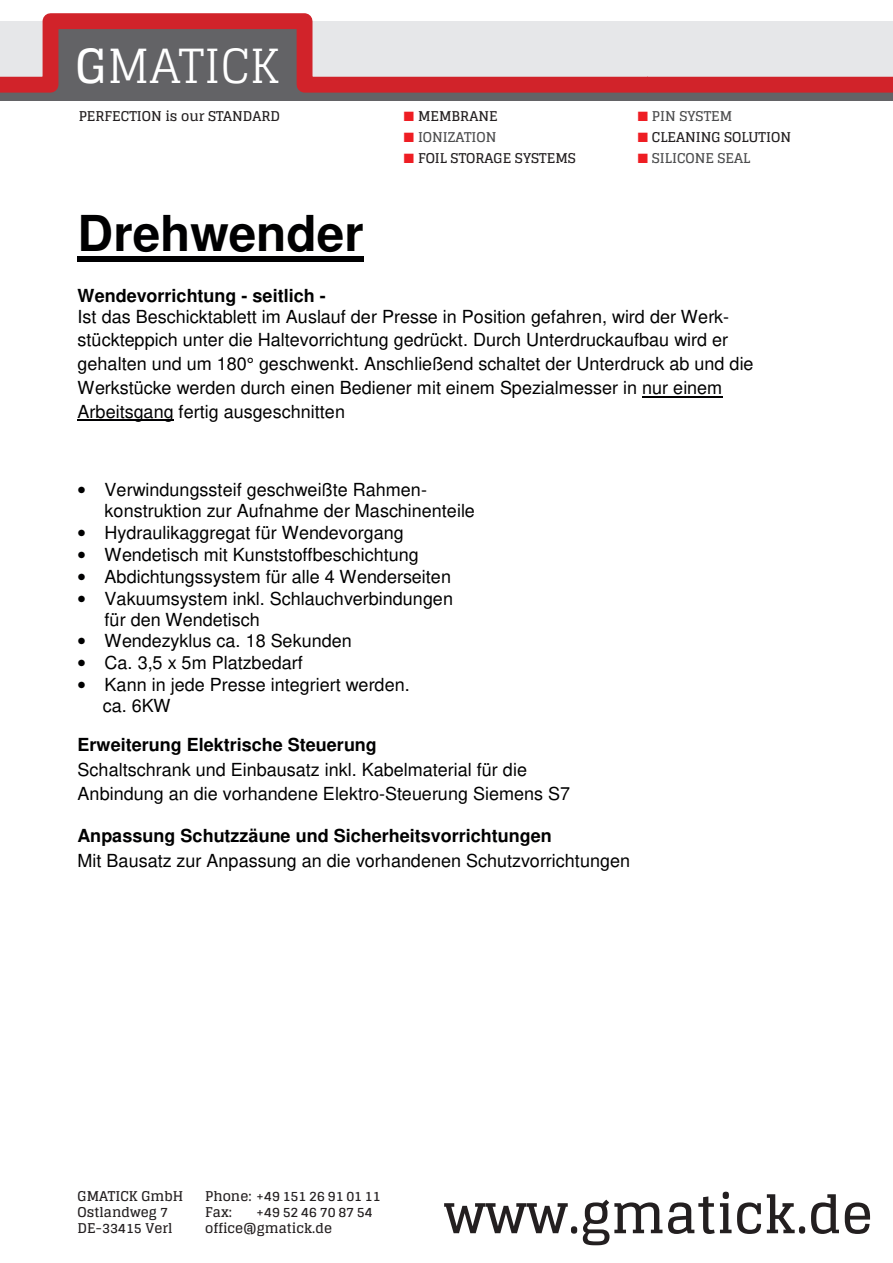
<style>
.page{position:relative;width:893px;height:1263px;background:#fff}
.page>*{position:absolute;margin:0;border:0;box-sizing:border-box;transform-origin:0 0}
.t1{font:700 52.5px "Glegoo";color:#231f20}
.t2{font:700 49.5px "Helvetica";color:#000001}
.t3{font:47.1px "Glegoo";color:#fff}
.t4{font:18px/23.9px "Helvetica";color:#000001}
.t5{font:700 18px "Helvetica";color:#000001}
.t6{font:700 13.5px "Glegoo";color:#231f20}
.t7{font:700 13.5px "Glegoo";color:#4b4c4d}
.s1{font-weight:700}
.s2{color:#ee1d23}
</style>
<div class="page">
<svg style="left:0;top:13px;width:648px;height:88px;background:#b38e91"></svg>
<svg style="left:648px;top:21px;width:245px;height:80px;background:#d4b2b5"></svg>
<div style="left:78px;top:256px;width:286px;height:5px;background:#000001"></div>
<hr style="left:642px;top:396px;width:80px;height:1px;background:#000001">
<hr style="left:78px;top:420px;width:96px;height:1px;background:#000001">
<h3 class="t3" style="left:76px;top:39px;width:205px"><span class="s1">G</span>MATICK</h3>
<p class="t6" style="left:79px;top:108px;width:203px">PERFECTION is our STANDARD</p>
<p class="t7" style="left:638px;top:108px;width:96px"><span class="s2">■</span> PIN SYSTEM</p>
<p class="t6" style="left:638px;top:130px;width:155px"><span class="s2">■</span> CLEANING SOLUTION</p>
<p class="t7" style="left:638px;top:151px;width:114px"><span class="s2">■</span> SILICONE SEAL</p>
<p class="t6" style="left:404px;top:108px;width:95px"><span class="s2">■</span> MEMBRANE</p>
<p class="t7" style="left:404px;top:130px;width:94px"><span class="s2">■</span> IONIZATION</p>
<p class="t6" style="left:404px;top:151px;width:174px"><span class="s2">■</span> FOIL STORAGE SYSTEMS</p>
<h2 class="t2" style="left:78px;top:214px;width:287px">Drehwender</h2>
<p class="t5" style="left:78px;top:288px;width:250px">Wendevorrichtung - seitlich -</p>
<p class="t4" style="left:78px;top:306px;width:677px">Ist das Beschicktablett im Auslauf der Presse in Position gefahren, wird der Werk&shy;stückteppich unter die Haltevorrichtung gedrückt. Durch Unterdruckaufbau wird er gehalten und um 180° geschwenkt. Anschließend schaltet der Unterdruck ab und die Werkstücke werden durch einen Bediener mit einem Spezialmesser in nur einem Arbeitsgang fertig ausgeschnitten</p>
<p class="t4" style="left:105px;top:481px;width:372px;line-height:20.7px;text-indent:-27px">• Verwindungssteif geschweißte Rahmen&shy;konstruktion zur Aufnahme der Maschinenteile</p>
<p class="t4" style="left:78px;top:522px;width:328px">• Hydraulikaggregat für Wendevorgang</p>
<p class="t4" style="left:78px;top:544px;width:343px">• Wendetisch mit Kunststoffbeschichtung</p>
<p class="t4" style="left:78px;top:566px;width:375px">• Abdichtungssystem für alle 4 Wenderseiten</p>
<p class="t4" style="left:105px;top:590px;width:350px;line-height:20.7px;text-indent:-27px">• Vakuumsystem inkl. Schlauchverbindungen für den Wendetisch</p>
<p class="t4" style="left:78px;top:631px;width:276px">• Wendezyklus ca. 18 Sekunden</p>
<p class="t4" style="left:78px;top:653px;width:227px">• Ca. 3,5 x 5m Platzbedarf</p>
<p class="t4" style="left:103px;top:676px;width:309px;line-height:20.7px;text-indent:-25px">• Kann in jede Presse integriert werden. ca. 6KW</p>
<p class="t5" style="left:78px;top:737px;width:301px">Erweiterung Elektrische Steuerung</p>
<p class="t4" style="left:78px;top:759px;width:494px">Schaltschrank und Einbausatz inkl. Kabelmaterial für die<br>Anbindung an die vorhandene Elektro-Steuerung Siemens S7</p>
<p class="t5" style="left:78px;top:828px;width:476px">Anpassung Schutzzäune und Sicherheitsvorrichtungen</p>
<p class="t4" style="left:78px;top:850px;width:554px">Mit Bausatz zur Anpassung an die vorhandenen Schutzvorrichtungen</p>
<p class="t6" style="left:78px;top:1188px;width:107px">GMATICK GmbH</p>
<p class="t6" style="left:205px;top:1188px;width:177px">Phone: +49 151 26 91 01 11</p>
<p class="t6" style="left:78px;top:1204px;width:92px">Ostlandweg 7</p>
<p class="t6" style="left:205px;top:1204px;width:28px">Fax:</p>
<p class="t6" style="left:256px;top:1204px;width:118px">+49 52 46 70 87 54</p>
<p class="t6" style="left:78px;top:1221px;width:97px">DE-33415 Verl</p>
<p class="t6" style="left:205px;top:1221px;width:128px">office@gmatick.de</p>
<h1 class="t1" style="left:444px;top:1184px;width:430px">www.gmatick.de</h1>
</div>
